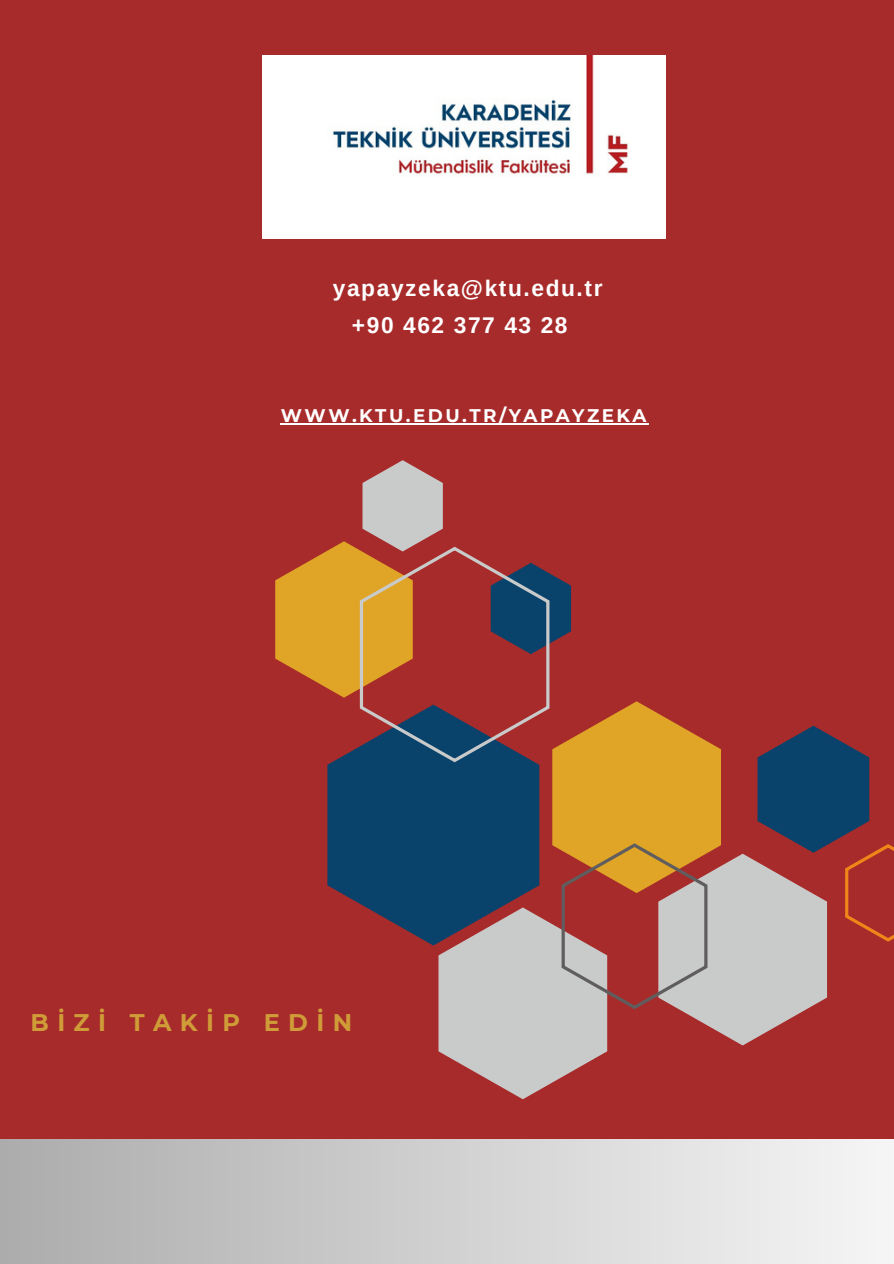
<style>
.page{position:relative;width:894px;height:1264px;background:#fff}
.page>*{position:absolute;margin:0;border:0;box-sizing:border-box;transform-origin:0 0}
.t1{font:700 24px "Montserrat";letter-spacing:.35em;color:#cf9c38}
.t2{font:700 22.8px/37.2px "Arimo";letter-spacing:.07em;color:#fff}
.t3{font:700 18.3px "Montserrat";letter-spacing:.135em;color:#fff}
</style>
<div class="page">
<div style="left:0;top:0;width:893px;height:1263px;background:#a72b2a"></div>
<div style="left:0;top:1139px;width:893px;height:124px;background:linear-gradient(to right,#acacac,#f6f6f6)"></div>
<hr style="left:281px;top:423px;width:367px;height:1px;background:#fff">
<svg style="left:275px;top:460px;width:618px;height:639px"></svg>
<img style="left:262px;top:55px;width:403px;height:184px">
<h2 class="t2" style="left:352px;top:269px;width:252px;text-indent:-19px">yapayzeka@ktu.edu.tr +90 462 377 43 28</h2>
<p class="t3" style="left:281px;top:404px;width:367px">WWW.KTU.EDU.TR/YAPAYZEKA</p>
<p class="t1" style="left:31px;top:1008px;width:323px">BİZİ TAKİP EDİN</p>
</div>
